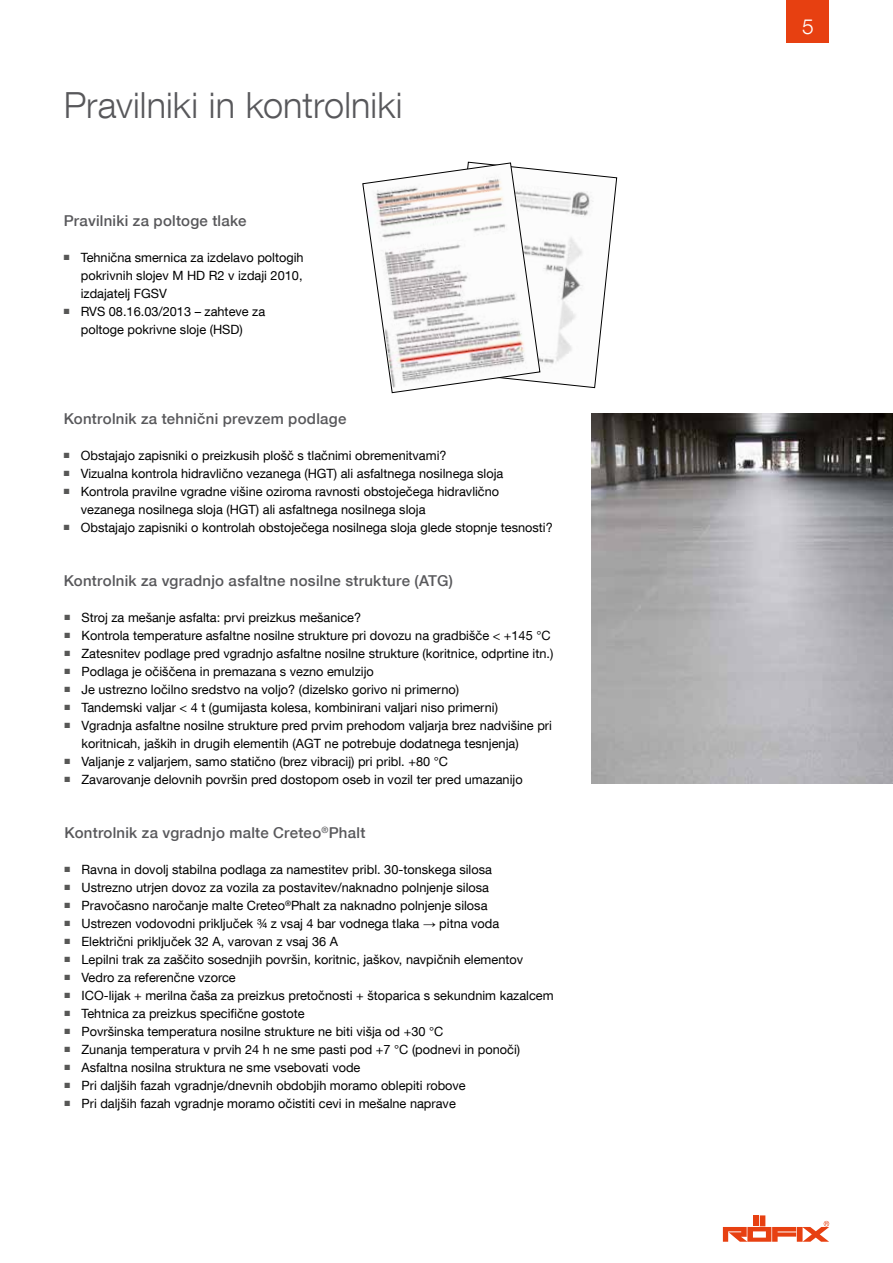
<style>
.page{position:relative;width:893px;height:1263px;background:#fff}
.page>*{position:absolute;margin:0;border:0;box-sizing:border-box;transform-origin:0 0}
.t1{font:300 36px "Helvetica Neue LT Com";letter-spacing:.005em;color:#58585b}
.t2{font:300 21px "Helvetica Neue LT Com";color:#fff}
.t3{font:500 15px "Helvetica Neue LT Com";letter-spacing:.015em;color:#58585b}
.t4{font:12.75px/18px "Helvetica Neue LT Com";color:#000}
.s1{color:#575756}
.s2{font-family:"Arial"}
</style>
<div class="page">
<div style="left:787px;top:0;width:42px;height:43px;background:#e74011"></div>
<div style="left:760px;top:1215px;width:5px;height:11px;background:#e74011"></div>
<div style="left:753px;top:1215px;width:6px;height:11px;background:#e74011"></div>
<svg style="left:723px;top:1221px;width:106px;height:21px"></svg>
<img style="left:591px;top:413px;width:302px;height:371px">
<svg style="left:362px;top:162px;width:255px;height:231px"></svg>
<h1 class="t1" style="left:64px;top:83px;width:340px">Pravilniki in kontrolniki</h1>
<p class="t3" style="left:64px;top:211px;width:184px">Pravilniki za poltoge tlake</p>
<p class="t4" style="left:81px;top:248px;width:224px;text-align:justify;text-indent:-17px"><span class="s1">■</span> Tehnična smernica za izdelavo poltogih pokrivnih slojev M HD R2 v izdaji 2010, izdajatelj FGSV</p>
<p class="t4" style="left:64px;top:302px;width:203px;text-align:center"><span class="s1">■</span> RVS 08.16.03/2013 – zahteve za poltoge pokrivne sloje (HSD)</p>
<p class="t3" style="left:64px;top:409px;width:284px">Kontrolnik za tehnični prevzem podlage</p>
<p class="t4" style="left:64px;top:446px;width:384px"><span class="s1">■</span> Obstajajo zapisniki o preizkusih plošč s tlačnimi obremenitvami?</p>
<p class="t4" style="left:64px;top:464px;width:441px"><span class="s1">■</span> Vizualna kontrola hidravlično vezanega (HGT) ali asfaltnega nosilnega sloja</p>
<p class="t4" style="left:81px;top:482px;width:420px;text-indent:-17px"><span class="s1">■</span> Kontrola pravilne vgradne višine oziroma ravnosti obstoječega hidravlično vezanega nosilnega sloja (HGT) ali asfaltnega nosilnega sloja</p>
<p class="t4" style="left:64px;top:518px;width:491px"><span class="s1">■</span> Obstajajo zapisniki o kontrolah obstoječega nosilnega sloja glede stopnje tesnosti?</p>
<p class="t3" style="left:64px;top:571px;width:391px">Kontrolnik za vgradnjo asfaltne nosilne strukture (ATG)</p>
<p class="t4" style="left:65px;top:608px;width:298px"><span class="s1">■</span> Stroj za mešanje asfalta: prvi preizkus mešanice?</p>
<p class="t4" style="left:65px;top:626px;width:488px"><span class="s1">■</span> Kontrola temperature asfaltne nosilne strukture pri dovozu na gradbišče &lt; +145 °C</p>
<p class="t4" style="left:65px;top:644px;width:490px"><span class="s1">■</span> Zatesnitev podlage pred vgradnjo asfaltne nosilne strukture (koritnice, odprtine itn.)</p>
<p class="t4" style="left:65px;top:662px;width:311px"><span class="s1">■</span> Podlaga je očiščena in premazana s vezno emulzijo</p>
<p class="t4" style="left:65px;top:680px;width:396px"><span class="s1">■</span> Je ustrezno ločilno sredstvo na voljo? (dizelsko gorivo ni primerno)</p>
<p class="t4" style="left:65px;top:698px;width:435px"><span class="s1">■</span> Tandemski valjar &lt; 4 t (gumijasta kolesa, kombinirani valjari niso primerni)</p>
<p class="t4" style="left:82px;top:716px;width:472px;text-indent:-17px"><span class="s1">■</span> Vgradnja asfaltne nosilne strukture pred prvim prehodom valjarja brez nadvišine pri koritnicah, jaških in drugih elementih (AGT ne potrebuje dodatnega tesnjenja)</p>
<p class="t4" style="left:65px;top:752px;width:385px"><span class="s1">■</span> Valjanje z valjarjem, samo statično (brez vibracij) pri pribl. +80 °C</p>
<p class="t4" style="left:65px;top:770px;width:460px"><span class="s1">■</span> Zavarovanje delovnih površin pred dostopom oseb in vozil ter pred umazanijo</p>
<p class="t3" style="left:65px;top:823px;width:302px">Kontrolnik za vgradnjo malte Creteo<sup>®</sup>Phalt</p>
<p class="t4" style="left:65px;top:860px;width:429px"><span class="s1">■</span> Ravna in dovolj stabilna podlaga za namestitev pribl. 30-tonskega silosa</p>
<p class="t4" style="left:65px;top:878px;width:426px"><span class="s1">■</span> Ustrezno utrjen dovoz za vozila za postavitev/naknadno polnjenje silosa</p>
<p class="t4" style="left:65px;top:896px;width:424px"><span class="s1">■</span> Pravočasno naročanje malte Creteo<sup>®</sup>Phalt za naknadno polnjenje silosa</p>
<p class="t4" style="left:65px;top:914px;width:436px"><span class="s1">■</span> Ustrezen vodovodni priključek ¾ z vsaj 4 bar vodnega tlaka <span class="s2">→</span> pitna voda</p>
<p class="t4" style="left:65px;top:932px;width:275px"><span class="s1">■</span> Električni priključek 32 A, varovan z vsaj 36 A</p>
<p class="t4" style="left:65px;top:950px;width:460px"><span class="s1">■</span> Lepilni trak za zaščito sosednjih površin, koritnic, jaškov, navpičnih elementov</p>
<p class="t4" style="left:65px;top:968px;width:173px"><span class="s1">■</span> Vedro za referenčne vzorce</p>
<p class="t4" style="left:65px;top:986px;width:491px"><span class="s1">■</span> ICO-lijak + merilna čaša za preizkus pretočnosti + štoparica s sekundnim kazalcem</p>
<p class="t4" style="left:65px;top:1004px;width:242px"><span class="s1">■</span> Tehtnica za preizkus specifične gostote</p>
<p class="t4" style="left:65px;top:1022px;width:380px"><span class="s1">■</span> Površinska temperatura nosilne strukture ne biti višja od +30 °C</p>
<p class="t4" style="left:65px;top:1040px;width:457px"><span class="s1">■</span> Zunanja temperatura v prvih 24 h ne sme pasti pod +7 °C (podnevi in ponoči)</p>
<p class="t4" style="left:65px;top:1058px;width:297px"><span class="s1">■</span> Asfaltna nosilna struktura ne sme vsebovati vode</p>
<p class="t4" style="left:65px;top:1076px;width:403px"><span class="s1">■</span> Pri daljših fazah vgradnje/dnevnih obdobjih moramo oblepiti robove</p>
<p class="t4" style="left:65px;top:1094px;width:393px"><span class="s1">■</span> Pri daljših fazah vgradnje moramo očistiti cevi in mešalne naprave</p>
<h2 class="t2" style="left:802px;top:13px;width:13px">5</h2>
</div>
